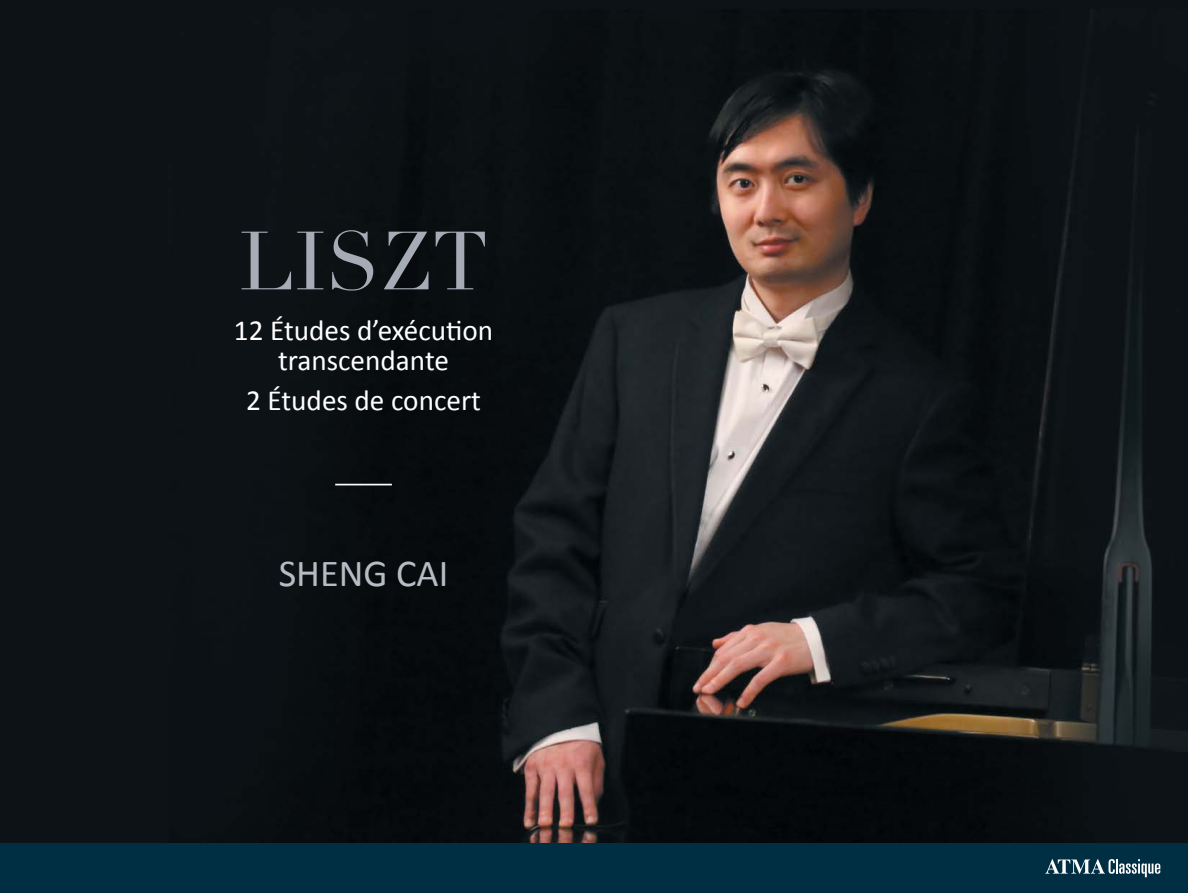
<style>
.page{position:relative;width:1188px;height:893px;background:#fff}
.page>*{position:absolute;margin:0;border:0;box-sizing:border-box;transform-origin:0 0}
.t1{font:81px "Didot";color:#a6acb6}
.t2{font:38.25px "Calibri";color:#b7bbc4}
.t3{font:29.25px/29.2px "Calibri";color:#fff;text-align:center}
</style>
<div class="page">
<img style="left:0;top:0;width:1188px;height:843px">
<div style="left:0;top:843px;width:1188px;height:50px;background:#002e42"></div>
<svg style="left:1045px;top:859px;width:115px;height:18px"></svg>
<hr style="left:335px;top:483px;width:57px;height:2px;background:#fff">
<h1 class="t1" style="left:239px;top:213px;width:250px">LISZT</h1>
<p class="t3" style="left:234px;top:315px;width:261px">12 Études d’exécution transcendante</p>
<p class="t3" style="left:246px;top:384px;width:236px">2 Études de concert</p>
<h2 class="t2" style="left:279px;top:549px;width:171px">SHENG CAI</h2>
</div>
